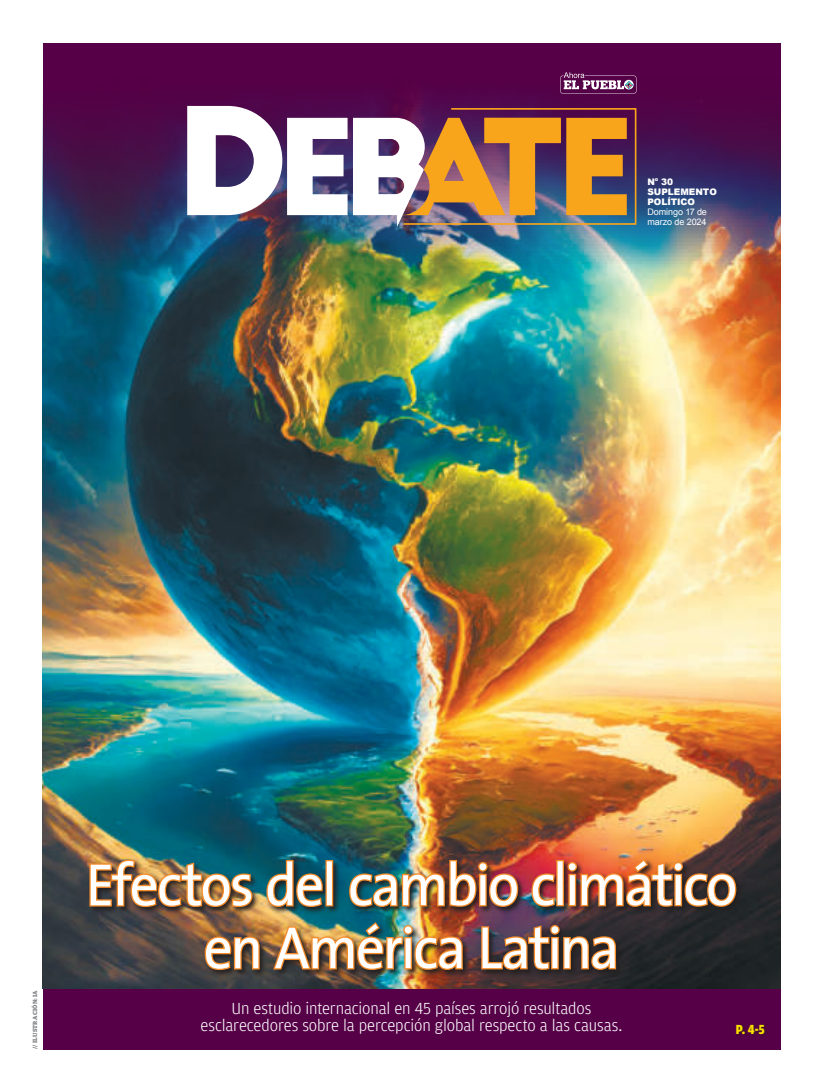
<style>
.page{position:relative;width:823px;height:1092px;background:#fff}
.page>*{position:absolute;margin:0;border:0;box-sizing:border-box;transform-origin:0 0}
.t1{font:60px/63px "The Sans";letter-spacing:-.04em;color:#fff;text-align:center;scale:.95 1}
.t2{font:300 17px/17px "Amplitude";letter-spacing:-.01em;color:#fff;text-align:center}
.t3{font:900 14px "Amplitude Cond";color:#ffdc01}
.t4{font:900 9px/10px "Arial";letter-spacing:-.005em;color:#fff}
.t5{font:9px/10px "Arial";letter-spacing:-.01em;color:#fff}
.t6{font:700 6px "Guardian Egyptian";letter-spacing:.04em;color:#808285}
</style>
<div class="page">
<div style="left:43px;top:43px;width:737px;height:1006px;background:#560047"></div>
<img style="left:42px;top:77px;width:738px;height:911px">
<svg style="left:560px;top:72px;width:76px;height:22px"></svg>
<svg style="left:187px;top:106px;width:160px;height:109px"></svg>
<img style="left:353px;top:107px;width:284px;height:120px">
<svg style="left:736px;top:1024px;width:30px;height:11px"></svg>
<img style="left:88px;top:857px;width:655px;height:120px">
<img style="left:88px;top:858px;width:166px;height:50px">
<svg style="left:265px;top:858px;width:59px;height:50px"></svg>
<div style="left:325px;top:860px;width:8px;height:46px;border:3px solid #f68d2b"></div>
<img style="left:347px;top:858px;width:172px;height:50px">
<svg style="left:530px;top:872px;width:26px;height:36px"></svg>
<div style="left:556px;top:859px;width:7px;height:47px;border:3px solid #f68d2b"></div>
<img style="left:566px;top:857px;width:171px;height:51px">
<svg style="left:203px;top:935px;width:58px;height:36px"></svg>
<img style="left:271px;top:920px;width:193px;height:51px">
<svg style="left:479px;top:923px;width:138px;height:48px"></svg>
<p class="t4" style="left:647px;top:176px;width:71px">N<sup>o</sup> 30<br>SUPLEMENTO<br>POLÍTICO</p>
<p class="t5" style="left:647px;top:207px;width:61px">Domingo 17 de marzo de 2024</p>
<p class="t6" style="left:31px;top:1048px;width:60px;rotate:-90deg">// ILUSTRACIÓN: IA</p>
<h1 class="t1" style="left:86px;top:858px;width:686px">Efectos del cambio climático en América Latina</h1>
<p class="t2" style="left:200px;top:1000px;width:423px">Un estudio internacional en 45 países arrojó resultados esclarecedores sobre la percepción global respecto a las causas.</p>
<p class="t3" style="left:735px;top:1020px;width:30px">P. 4-5</p>
</div>
